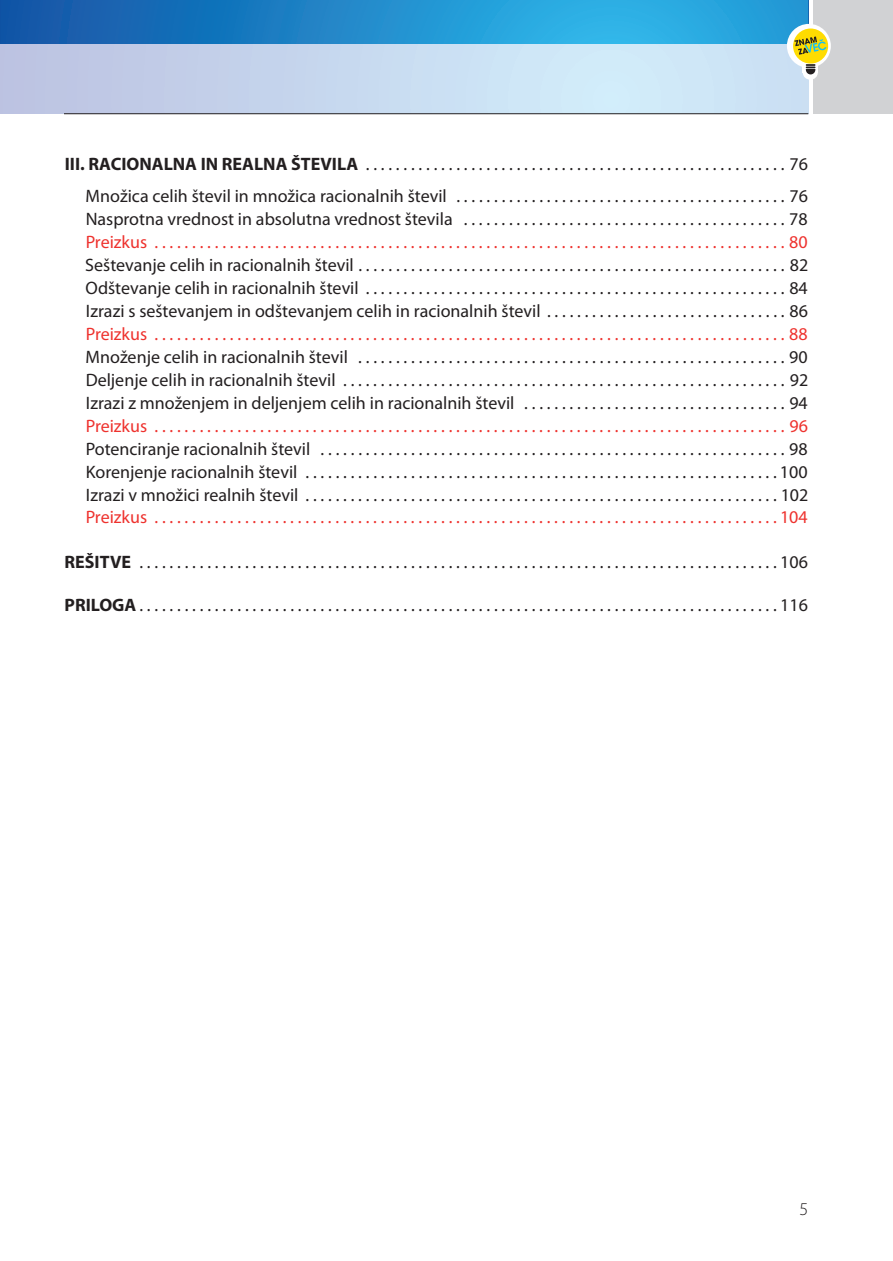
<style>
.page{position:relative;width:893px;height:1261px;background:#fff}
.page>*{position:absolute;margin:0;border:0;box-sizing:border-box;transform-origin:0 0}
.t1{font:18px/23px "Myriad Pro";color:#231f20;text-align:justify}
.t2{font:18px "Myriad Pro";color:#ee322e}
.t3{font:300 18px "Myriad Pro";color:#231f20}
.s1{font-weight:700}
</style>
<div class="page">
<svg style="left:0;top:0;width:808px;height:44px;background:#208bcb"></svg>
<div style="left:0;top:44px;width:808px;height:69px;background:linear-gradient(to right,#bec6e4,#d2eefc)"></div>
<div style="left:813px;top:0;width:80px;height:114px;background:#d1d2d4"></div>
<svg style="left:787px;top:24px;width:44px;height:44px"></svg>
<svg style="left:803px;top:63px;width:15px;height:7px"></svg>
<div style="left:803px;top:66px;width:15px;height:14px;background:#fff;border-radius:50%"></div>
<div style="left:793px;top:29px;width:35px;height:35px;background:#ffdc01;border-radius:50%"></div>
<svg style="left:794px;top:37px;width:32px;height:18px"></svg>
<svg style="left:805px;top:64px;width:10px;height:10px"></svg>
<hr style="left:64px;top:113px;width:744px;height:1px;background:#231f20">
<p class="t1" style="left:65px;top:149px;width:745px;line-height:32px;text-align:right"><span class="s1">III. RACIONALNA IN REALNA ŠTEVILA</span> . . . . . . . . . . . . . . . . . . . . . . . . . . . . . . . . . . . . . . . . . . . . . . . . . . . . . . . . 76<br>Množica celih števil in množica racionalnih števil . . . . . . . . . . . . . . . . . . . . . . . . . . . . . . . . . . . . . . . . . . . . 76</p>
<p class="t1" style="left:86px;top:209px;width:723px">Nasprotna vrednost in absolutna vrednost števila . . . . . . . . . . . . . . . . . . . . . . . . . . . . . . . . . . . . . . . . . . . 78</p>
<p class="t2" style="left:86px;top:235px;width:723px">Preizkus . . . . . . . . . . . . . . . . . . . . . . . . . . . . . . . . . . . . . . . . . . . . . . . . . . . . . . . . . . . . . . . . . . . . . . . . . . . . . . . . . . . . 80</p>
<p class="t1" style="left:85px;top:255px;width:724px">Seštevanje celih in racionalnih števil . . . . . . . . . . . . . . . . . . . . . . . . . . . . . . . . . . . . . . . . . . . . . . . . . . . . . . . . . 82<br>Odštevanje celih in racionalnih števil . . . . . . . . . . . . . . . . . . . . . . . . . . . . . . . . . . . . . . . . . . . . . . . . . . . . . . . . 84<br>Izrazi s seštevanjem in odštevanjem celih in racionalnih števil . . . . . . . . . . . . . . . . . . . . . . . . . . . . . . . . 86</p>
<p class="t2" style="left:86px;top:327px;width:723px">Preizkus . . . . . . . . . . . . . . . . . . . . . . . . . . . . . . . . . . . . . . . . . . . . . . . . . . . . . . . . . . . . . . . . . . . . . . . . . . . . . . . . . . . . 88</p>
<p class="t1" style="left:86px;top:347px;width:724px">Množenje celih in racionalnih števil . . . . . . . . . . . . . . . . . . . . . . . . . . . . . . . . . . . . . . . . . . . . . . . . . . . . . . . . . 90<br>Deljenje celih in racionalnih števil . . . . . . . . . . . . . . . . . . . . . . . . . . . . . . . . . . . . . . . . . . . . . . . . . . . . . . . . . . . 92<br>Izrazi z množenjem in deljenjem celih in racionalnih števil . . . . . . . . . . . . . . . . . . . . . . . . . . . . . . . . . . . 94</p>
<p class="t2" style="left:86px;top:419px;width:724px">Preizkus . . . . . . . . . . . . . . . . . . . . . . . . . . . . . . . . . . . . . . . . . . . . . . . . . . . . . . . . . . . . . . . . . . . . . . . . . . . . . . . . . . . . 96</p>
<p class="t1" style="left:86px;top:438px;width:724px">Potenciranje racionalnih števil . . . . . . . . . . . . . . . . . . . . . . . . . . . . . . . . . . . . . . . . . . . . . . . . . . . . . . . . . . . . . . 98<br>Korenjenje racionalnih števil . . . . . . . . . . . . . . . . . . . . . . . . . . . . . . . . . . . . . . . . . . . . . . . . . . . . . . . . . . . . . . . 100<br>Izrazi v množici realnih števil . . . . . . . . . . . . . . . . . . . . . . . . . . . . . . . . . . . . . . . . . . . . . . . . . . . . . . . . . . . . . . . 102</p>
<p class="t2" style="left:86px;top:510px;width:723px">Preizkus . . . . . . . . . . . . . . . . . . . . . . . . . . . . . . . . . . . . . . . . . . . . . . . . . . . . . . . . . . . . . . . . . . . . . . . . . . . . . . . . . . . 104</p>
<p class="t1" style="left:65px;top:552px;width:745px"><span class="s1">REŠITVE</span> . . . . . . . . . . . . . . . . . . . . . . . . . . . . . . . . . . . . . . . . . . . . . . . . . . . . . . . . . . . . . . . . . . . . . . . . . . . . . . . . . . . . . 106</p>
<p class="t1" style="left:65px;top:595px;width:745px"><span class="s1">PRILOGA</span> . . . . . . . . . . . . . . . . . . . . . . . . . . . . . . . . . . . . . . . . . . . . . . . . . . . . . . . . . . . . . . . . . . . . . . . . . . . . . . . . . . . . . 116</p>
<p class="t3" style="left:799px;top:1202px;width:10px">5</p>
</div>
